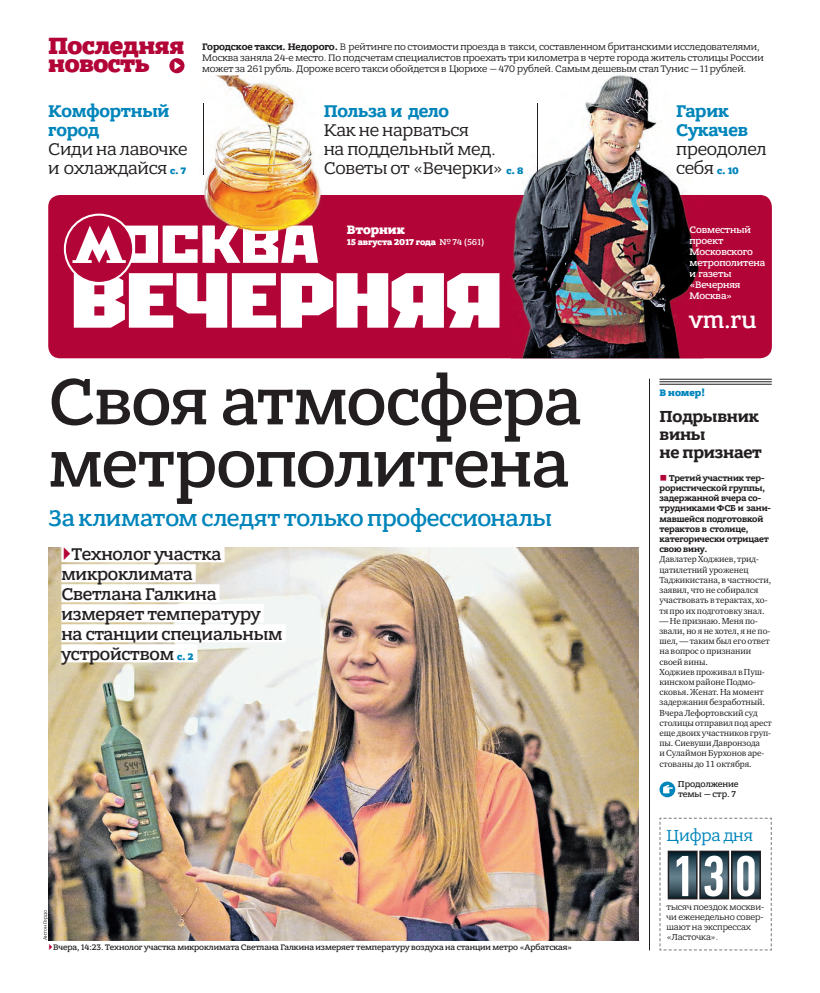
<style>
.page{position:relative;width:820px;height:993px;background:#fff}
.page>*{position:absolute;margin:0;border:0;box-sizing:border-box;transform-origin:0 0}
.t1{font:500 69.1px/62.2px "Bandera Pro";letter-spacing:-.015em;color:#231f20}
.t2{font:500 57.7px "PF Din Text Comp Pro";color:#fff}
.t3{font:800 25px/18px "Bandera Pro";letter-spacing:-.02em;color:#b30437}
.t4{font:500 24.7px "Bandera Pro";color:#fff}
.t5{font:500 24px "Bandera Pro";letter-spacing:-.01em;color:#0085bb}
.t6{font:18px/19px "Bandera Pro";letter-spacing:-.01em;color:#231f20}
.t7{font:500 18px/20px "Bandera Pro";letter-spacing:-.01em;color:#231f20}
.t8{font:700 18px/19px "Bandera Pro";letter-spacing:-.01em;color:#0085bb}
.t9{font:700 17px/18px "Bandera Pro";letter-spacing:-.01em;color:#231f20}
.t10{font:17px "Bandera Pro";letter-spacing:-.01em;color:#0085bb}
.t11{font:800 13px "Bandera Pro";letter-spacing:-.01em;color:#fff}
.t12{font:10px/11px "Bandera Pro";letter-spacing:-.01em;color:#231f20}
.t13{font:500 10px/11px "Bandera Pro";letter-spacing:-.01em;color:#fff}
.t14{font:800 10px "Bandera Pro";letter-spacing:-.005em;color:#0085bb}
.t15{font:800 10px "Bandera Pro";color:#0086bb}
.t16{font:9px/10.2px "Charter ITC";letter-spacing:-.01em;color:#231f20}
.t17{font:700 9px/10.2px "Bandera Pro";letter-spacing:-.01em;color:#231f20}
.t18{font:9px/10.2px "Bandera Pro";letter-spacing:-.01em;color:#231f20}
.t19{font:800 9px "Bandera Pro";letter-spacing:-.01em;color:#fff}
.t20{font:500 9px/10.2px "Bandera Pro";letter-spacing:-.01em;color:#231f20}
.t21{font:500 8.5px "Bandera Pro";letter-spacing:-.01em;color:#231f20}
.t22{font:5px "Bandera Pro";letter-spacing:-.005em;color:#231f20}
.s1{font-weight:800;font-size:10px;color:#0085bb}
.s2{font-weight:700}
.s3{font-weight:700;color:#0086bb}
.s4{font-weight:700;color:#0085bb}
.s5{font-weight:400;font-size:18px;color:#231f20}
.s6{font-weight:500}
.s7{font-family:"PF Din Text Cond Pro X Black";font-weight:400;color:#b30437}
</style>
<div class="page">
<div style="left:48px;top:195px;width:723px;height:163px;background:#b30437;border-radius:12px"></div>
<img style="left:48px;top:547px;width:590px;height:392px">
<div style="left:61px;top:544px;width:163px;height:18px;background:#fff"></div>
<div style="left:61px;top:564px;width:135px;height:18px;background:#fff"></div>
<div style="left:61px;top:584px;width:158px;height:18px;background:#fff"></div>
<div style="left:61px;top:604px;width:203px;height:18px;background:#fff"></div>
<div style="left:61px;top:624px;width:224px;height:18px;background:#fff"></div>
<div style="left:61px;top:644px;width:136px;height:18px;background:#fff"></div>
<svg style="left:74px;top:273px;width:425px;height:54px"></svg>
<div style="left:65px;top:214px;width:68px;height:69px;background:#b30437;border-radius:50%"></div>
<div style="left:64px;top:213px;width:70px;height:71px;border:2px solid #fff;border-radius:50%"></div>
<svg style="left:72px;top:225px;width:246px;height:38px"></svg>
<div style="left:169px;top:58px;width:15px;height:15px;background:#b30437;border-radius:50%"></div>
<svg style="left:174px;top:61px;width:7px;height:9px"></svg>
<svg style="left:659px;top:781px;width:16px;height:16px"></svg>
<svg style="left:662px;top:784px;width:11px;height:9px"></svg>
<svg style="left:659px;top:817px;width:113px;height:133px"></svg>
<img style="left:523px;top:75px;width:162px;height:120px">
<img style="left:511px;top:195px;width:191px;height:163px">
<img style="left:676px;top:105px;width:9px;height:16px">
<img style="left:676px;top:123px;width:9px;height:17px">
<img style="left:676px;top:145px;width:9px;height:29px">
<img style="left:537px;top:103px;width:1px;height:71px">
<img style="left:203px;top:75px;width:119px;height:163px">
<img style="left:196px;top:225px;width:118px;height:13px">
<img style="left:203px;top:103px;width:1px;height:71px">
<hr style="left:659px;top:378px;width:112px;height:1px;background:#231f20">
<hr style="left:659px;top:381px;width:112px;height:1px;background:#231f20">
<hr style="left:659px;top:383px;width:112px;height:1px;background:#231f20">
<hr style="left:649px;top:378px;width:1px;height:572px;background:#231f20">
<h3 class="t3" style="left:48px;top:39px;width:138px">Последняя новость</h3>
<h3 class="t8" style="left:48px;top:102px;width:123px">Комфортный город</h3>
<h3 class="t6" style="left:48px;top:140px;width:141px">Сиди на лавочке и охлаждайся <span class="s1">с. 7</span></h3>
<p class="t12" style="left:202px;top:42px;width:562px"><span class="s2">Городское такси. Недорого.</span> В рейтинге по стоимости проезда в такси, составленном британскими исследователями,<br>Москва заняла 24-е место. По подсчетам специалистов проехать три километра в черте города житель столицы России может за 261 рубль. Дороже всего такси обойдется в Цюрихе — 470 рублей. Самым дешевым стал Тунис — 11 рублей.</p>
<h3 class="t6" style="left:676px;top:102px;width:92px"><span class="s3">Гар</span><span class="s4">ик<br></span><span class="s3">Сук</span><span class="s4">ачев </span>преодолел</h3>
<p class="t14" style="left:704px;top:166px;width:36px"><span class="s5">я</span> с. 10</p>
<h3 class="t8" style="left:323px;top:102px;width:127px">Польза и дело</h3>
<h3 class="t6" style="left:323px;top:121px;width:181px">Как не нарваться<br>на поддельный мед.<br>Советы от «Вечерки»</h3>
<p class="t15" style="left:506px;top:166px;width:18px">с. 8</p>
<h3 class="t6" style="left:676px;top:159px;width:30px">себ</h3>
<h3 class="t11" style="left:347px;top:224px;width:59px">Вторник</h3>
<p class="t19" style="left:347px;top:238px;width:139px">15 августа 2017 года <span class="s6">№ 74 (561)</span></p>
<p class="t13" style="left:689px;top:225px;width:77px">Совместный проект<br>Московского метрополитена и газеты «Вечерняя<br>Москва»</p>
<h3 class="t4" style="left:689px;top:308px;width:69px">vm.ru</h3>
<h1 class="t1" style="left:48px;top:374px;width:534px">Своя атмосфера метрополитена</h1>
<h3 class="t5" style="left:49px;top:507px;width:505px">За климатом следят только профессионалы</h3>
<h3 class="t7" style="left:61px;top:544px;width:222px"><span class="s7">▶</span>Технолог участка микроклимата<br>Светлана Галкина измеряет температуру на станции специальным устройством <span class="s1">с. 2</span></h3>
<p class="t22" style="left:43px;top:939px;width:31px;rotate:-90deg">Антон Гердо</p>
<p class="t21" style="left:48px;top:943px;width:525px"><span class="s7">▶</span>Вчера, 14:23. Технолог участка микроклимата Светлана Галкина измеряет температуру воздуха на станции метро «Арбатская»</p>
<p class="t14" style="left:659px;top:388px;width:47px">В номер!</p>
<h3 class="t9" style="left:659px;top:408px;width:104px">Подрывник вины<br>не признает</h3>
<p class="t17" style="left:659px;top:473px;width:113px"><span class="s7">■</span> Третий участник тер&shy;рористической группы, задержанной вчера со&shy;трудниками ФСБ и зани&shy;мавшейся подготовкой терактов в столице, категорически отрицает свою вину.</p>
<p class="t16" style="left:659px;top:555px;width:113px">Давлатер Ходжиев, трид&shy;цатилетний уроженец<br>Таджикистана, в частности, заявил, что не собирался участвовать в терактах, хо&shy;тя про их подготовку знал.</p>
<p class="t16" style="left:659px;top:616px;width:114px">— Не признаю. Меня по&shy;звали, но я не хотел, я не по&shy;шел, — таким был его ответ на вопрос о признании своей вины.<br>Ходжиев проживал в Пуш&shy;кинском районе Подмо&shy;сковья. Женат. На момент задержания безработный.<br>Вчера Лефортовский суд столицы отправил под арест еще двоих участников груп&shy;пы. Сиевуши Давронзода<br>и Сулаймон Бурхонов аре&shy;стованы до 11 октября.</p>
<p class="t20" style="left:677px;top:779px;width:62px">Продолжение темы — стр. 7</p>
<h3 class="t10" style="left:666px;top:827px;width:88px">Цифра дня</h3>
<h2 class="t2" style="left:670px;top:842px;width:88px">130</h2>
<p class="t18" style="left:666px;top:901px;width:99px">тысяч поездок москви&shy;чи еженедельно совер&shy;шают на экспрессах «Ласточка».</p>
</div>
